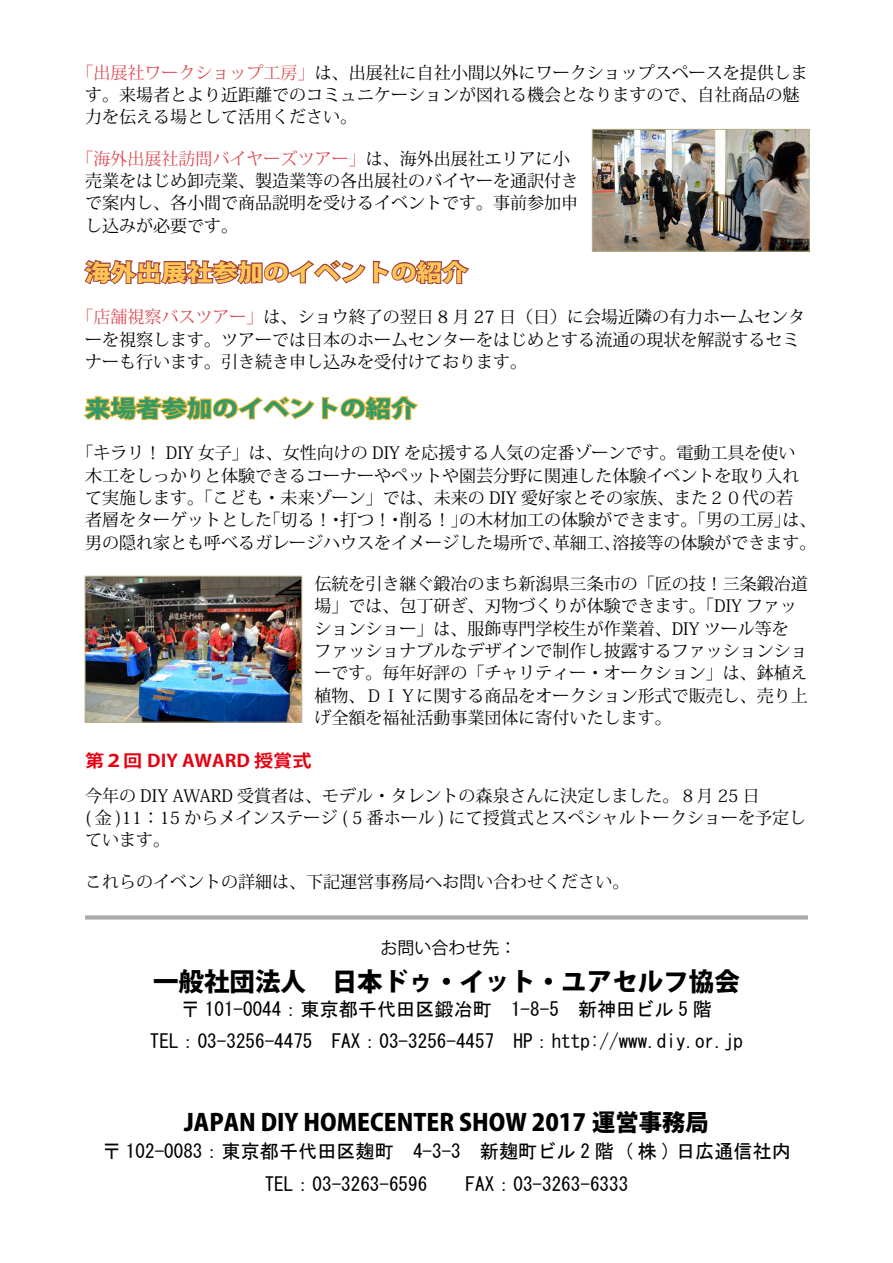
<style>
.page{position:relative;width:893px;height:1263px;background:#fff}
.page>*{position:absolute;margin:0;border:0;box-sizing:border-box;transform-origin:0 0}
.t1{font:800 25.5px "Koz Go Pro";color:#000}
.t2{font:800 23.4px "Koz Go Pro";color:#000}
.t3{font:800 22.95px "Koz Go Pro";color:#ffc656;scale:1.11 1}
.t4{font:800 22.95px "Koz Go Pro";color:#396;scale:1.11 1}
.t5{font:19.2px/33px "MS Gothic";color:#000;text-align:center}
.t6{font:700 17.25px "Koz Go Pro";color:#e60012;scale:1.11 1}
.t7{font:16.95px/22.4px "Koz Min Pro";color:#000}
.t8{font:16.95px "Koz Go Pro";color:#000}
.s1{color:#dc4952}
</style>
<div class="page">
<svg style="left:85px;top:915px;width:723px;height:4px;background:#b1b2b2"></svg>
<svg style="left:83px;top:260px;width:387px;height:161px"></svg>
<img style="left:594px;top:131px;width:213px;height:118px">
<div style="left:592px;top:129px;width:217px;height:122px;border:1px solid #b6b186"></div>
<img style="left:87px;top:578px;width:213px;height:142px">
<div style="left:85px;top:576px;width:217px;height:146px;border:1px solid #b6b186"></div>
<p class="t7" style="left:85px;top:61px;width:724px;text-indent:-9px"><span class="s1">「出展社ワークショップ工房」</span>は、出展社に自社小間以外にワークショップスペースを提供します。来場者とより近距離でのコミュニケーションが図れる機会となりますので、自社商品の魅力を伝える場として活用ください。</p>
<p class="t7" style="left:85px;top:147px;width:495px;text-indent:-9px"><span class="s1">「海外出展社訪問バイヤーズツアー」</span>は、海外出展社エリアに小売業をはじめ卸売業、製造業等の各出展社のバイヤーを通訳付きで案内し、各小間で商品説明を受けるイベントです。事前参加申し込みが必要です。</p>
<h3 class="t3" style="left:85px;top:257px;width:346px">海外出展社参加のイベントの紹介</h3>
<p class="t7" style="left:85px;top:305px;width:722px;text-indent:-9px"><span class="s1">「店舗視察バスツアー」</span>は、ショウ終了の翌日 8 月 27 日（日）に会場近隣の有力ホームセンターを視察します。ツアーでは日本のホームセンターをはじめとする流通の現状を解説するセミナーも行います。引き続き申し込みを受付けております。</p>
<h3 class="t4" style="left:85px;top:393px;width:300px">来場者参加のイベントの紹介</h3>
<p class="t7" style="left:85px;top:441px;width:733px;text-indent:-9px">「キラリ！ DIY 女子」は、女性向けの DIY を応援する人気の定番ゾーンです。電動工具を使い木工をしっかりと体験できるコーナーやペットや園芸分野に関連した体験イベントを取り入れて実施します。「こども・未来ゾーン」では、未来の DIY 愛好家とその家族、また２０代の若<br>者層をターゲットとした「切る！・打つ！・削る！」の木材加工の体験ができます。「男の工房」は、男の隠れ家とも呼べるガレージハウスをイメージした場所で、革細工、溶接等の体験ができます。</p>
<p class="t7" style="left:314px;top:572px;width:495px">伝統を引き継ぐ鍛冶のまち新潟県三条市の「匠の技！三条鍛冶道場」では、包丁研ぎ、刃物づくりが体験できます。「DIY ファッションショー」は、服飾専門学校生が作業着、DIY ツール等をファッショナブルなデザインで制作し披露するファッションショーです。毎年好評の「チャリティー・オークション」は、鉢植え植物、ＤＩＹに関する商品をオークション形式で販売し、売り上げ全額を福祉活動事業団体に寄付いたします。</p>
<p class="t6" style="left:85px;top:750px;width:205px">第２回 DIY AWARD 授賞式</p>
<p class="t7" style="left:85px;top:784px;width:722px">今年の DIY AWARD 受賞者は、モデル・タレントの森泉さんに決定しました。８月 25 日<br>( 金 )11：15 からメインステージ ( 5 番ホール ) にて授賞式とスペシャルトークショーを予定しています。</p>
<p class="t7" style="left:85px;top:870px;width:546px">これらのイベントの詳細は、下記運営事務局へお問い合わせください。</p>
<p class="t8" style="left:381px;top:937px;width:138px">お問い合わせ先：</p>
<h1 class="t1" style="left:153px;top:964px;width:588px">一般社団法人　日本ドゥ・イット・ユアセルフ協会</h1>
<p class="t5" style="left:150px;top:993px;width:595px;line-height:32px">〒 101-0044：東京都千代田区鍛冶町　1-8-5　新神田ビル 5 階<br>TEL：03-3256-4475　FAX：03-3256-4457　HP：http://www.diy.or.jp</p>
<h2 class="t2" style="left:184px;top:1107px;width:526px">JAPAN DIY HOMECENTER SHOW 2017 運営事務局</h2>
<p class="t5" style="left:102px;top:1135px;width:690px">〒 102-0083：東京都千代田区麹町　4-3-3　新麹町ビル 2 階 ( 株 ) 日広通信社内<br>TEL：03-3263-6596　　FAX：03-3263-6333</p>
</div>
